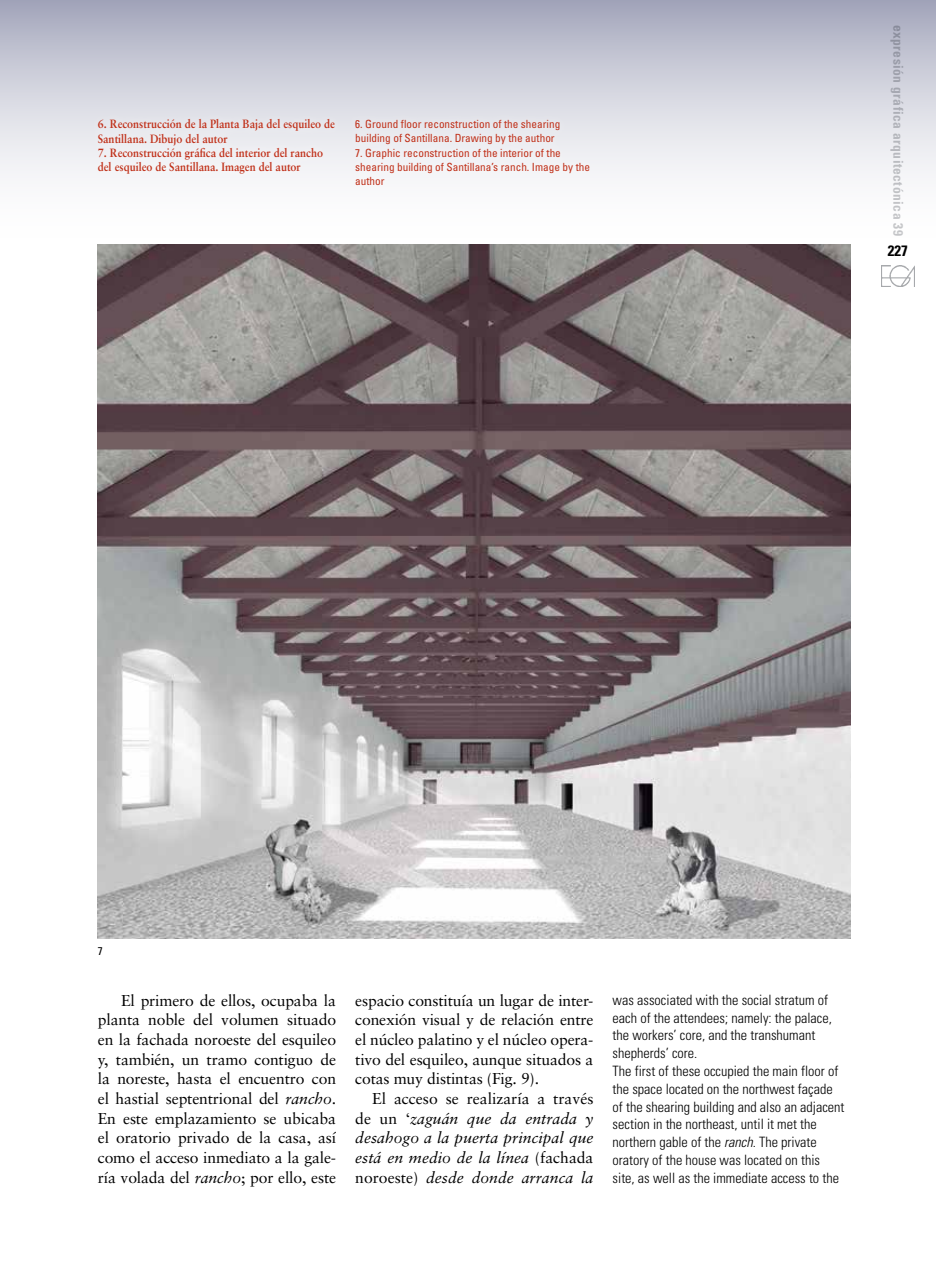
<style>
.page{position:relative;width:936px;height:1276px;background:#fff}
.page>*{position:absolute;margin:0;border:0;box-sizing:border-box;transform-origin:0 0}
.t1{font:15.75px/19.6px "Sabon";letter-spacing:-.01em;color:#000;text-align:justify}
.t2{font:italic 15.75px/19.6px "Sabon";color:#000;text-align:justify}
.t3{font:700 condensed 15px "Univers";color:#000}
.t4{font:300 condensed 14.25px/17.9px "Univers";color:#000}
.t5{font:700 condensed 13.5px "Univers";letter-spacing:.035em;color:#a7a9ac}
.t6{font:700 12px/14.2px "Sabon";color:#c03019;scale:.9 1}
.t7{font:condensed 11.25px/14.2px "Univers";color:#c03019}
.t8{font:condensed 11.25px "Univers";color:#000}
.s1{font-style:italic}
.s2{font-style:normal}
</style>
<div class="page">
<div style="left:0;top:0;width:935px;height:244px;background:linear-gradient(to bottom,#adafc2,#fff)"></div>
<div style="left:89px;top:111px;width:254px;height:72px;background:#fff;opacity:.75"></div>
<div style="left:346px;top:111px;width:252px;height:83px;background:#fff;opacity:.75"></div>
<img style="left:98px;top:244px;width:752px;height:695px">
<img style="left:881px;top:265px;width:33px;height:21px">
<p class="t6" style="left:98px;top:117px;width:265px">6. Reconstrucción de la Planta Baja del esquileo de<br>Santillana. Dibujo del autor</p>
<p class="t6" style="left:98px;top:145px;width:252px">7. Reconstrucción gráfica del interior del rancho del esquileo de Santillana. Imagen del autor</p>
<p class="t7" style="left:355px;top:117px;width:206px">6. Ground floor reconstruction of the shearing building of Santillana. Drawing by the author</p>
<p class="t7" style="left:355px;top:145px;width:236px">7. Graphic reconstruction of the interior of the shearing building of Santillana’s ranch. Image by the author</p>
<p class="t5" style="left:906px;top:25px;width:213px;rotate:90deg">expresión gráfica arquitectónica 39</p>
<p class="t3" style="left:887px;top:242px;width:21px">227</p>
<p class="t8" style="left:98px;top:944px;width:6px">7</p>
<p class="t1" style="left:98px;top:990px;width:240px;text-indent:23px">El primero de ellos, ocupaba la planta noble del volumen situado en la fachada noroeste del esquileo y, también, un tramo contiguo de la noreste, hasta el encuentro con el hastial septentrional del <span class="s1">rancho</span>.<br>En este emplazamiento se ubicaba el oratorio privado de la casa, así como el acceso inmediato a la gale&shy;ría volada del <span class="s1">rancho</span>; por ello, este</p>
<p class="t1" style="left:355px;top:990px;width:240px">espacio constituía un lugar de inter&shy;conexión visual y de relación entre el núcleo palatino y el núcleo opera&shy;tivo del esquileo, aunque situados a cotas muy distintas (Fig. 9).</p>
<p class="t2" style="left:355px;top:1088px;width:240px;text-indent:17px"><span class="s2">El acceso se realizaría a través de un ‘</span>zaguán que da entrada y desahogo a la puerta principal que está en medio de la línea <span class="s2">(fachada noroeste)</span> desde donde arranca la</p>
<p class="t4" style="left:612px;top:990px;width:233px">was associated with the social stratum of each of the attendees; namely: the palace, the workers’ core, and the transhumant shepherds’ core.<br>The first of these occupied the main floor of the space located on the northwest façade of the shearing building and also an adjacent section in the northeast, until it met the northern gable of the <span class="s1">ranch</span>. The private oratory of the house was located on this site, as well as the immediate access to the</p>
</div>
